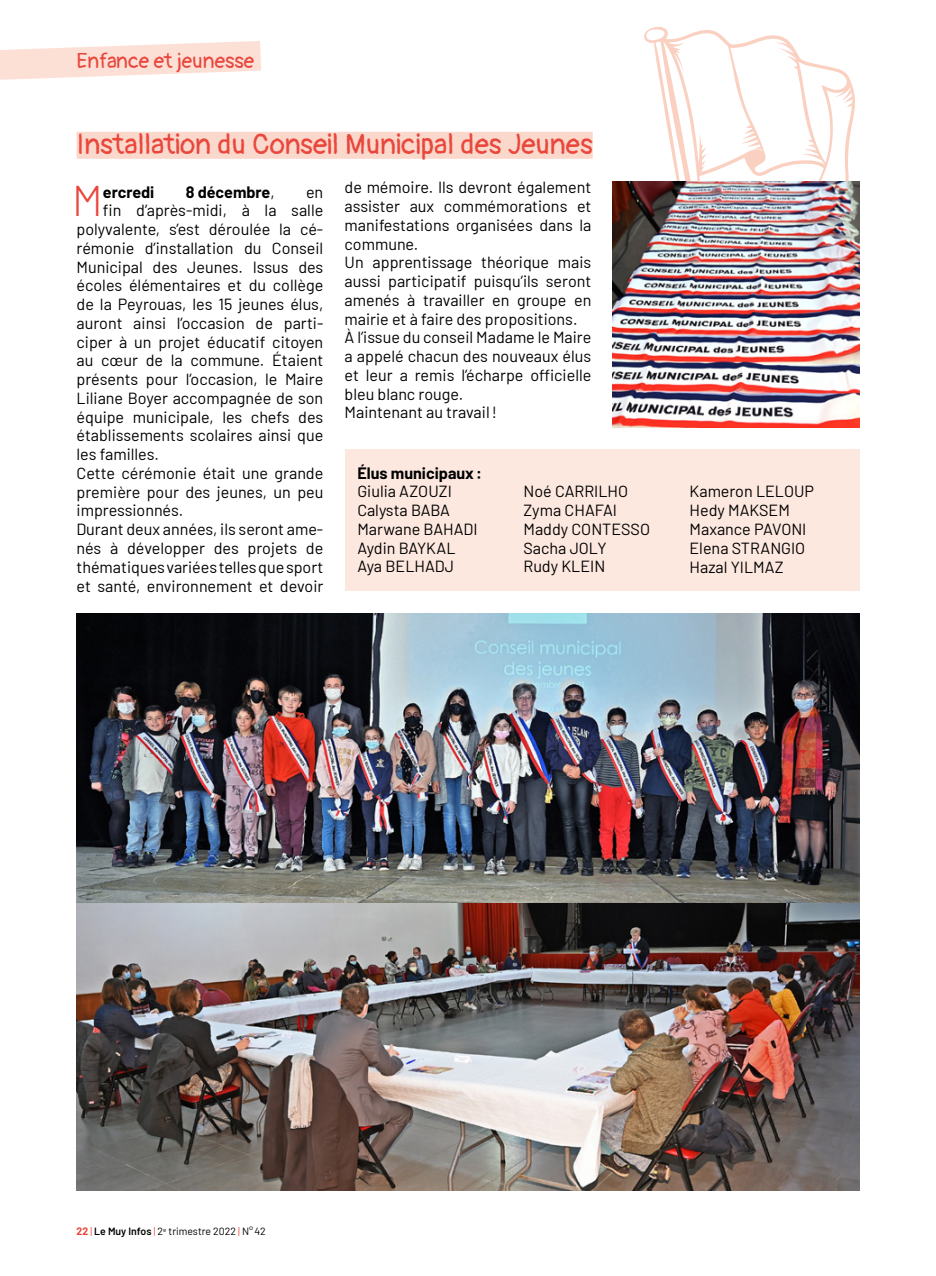
<style>
.page{position:relative;width:936px;height:1276px;background:#fff}
.page>*{position:absolute;margin:0;border:0;box-sizing:border-box;transform-origin:0 0}
.t1{font:300 42.9px "Barlow";color:#e9473c}
.t2{font:28.5px "Pangolin";color:#e9473c}
.t3{font:21px "Pangolin";color:#e9473c}
.t4{font:16.2px/18.8px "Barlow";color:#000}
.t5{font:700 16.2px "Barlow";color:#000}
.t6{font:10.5px "Barlow";color:#000}
.s1{font-weight:400}
.s2{font-weight:700;color:#e9473c}
.s3{color:#e9473c}
.s4{font-weight:600}
</style>
<div class="page">
<svg style="left:644px;top:27px;width:211px;height:154px"></svg>
<div style="left:77px;top:132px;width:515px;height:27px;background:#fbd8cc"></div>
<img style="left:77px;top:614px;width:782px;height:577px">
<img style="left:612px;top:181px;width:247px;height:246px">
<div style="left:344px;top:450px;width:515px;height:141px;background:#fde8e0"></div>
<svg style="left:0;top:41px;width:261px;height:39px"></svg>
<p class="t3" style="left:77px;top:42px;width:179px">Enfance et jeunesse</p>
<h2 class="t2" style="left:77px;top:118px;width:517px">Installation du Conseil Municipal des Jeunes</h2>
<h1 class="t1" style="left:72px;top:170px;width:32px">M</h1>
<p class="t5" style="left:103px;top:180px;width:53px">ercredi</p>
<p class="t5" style="left:186px;top:180px;width:90px">8 décembre<span class="s1">,</span></p>
<p class="t4" style="left:306px;top:181px;width:19px">en</p>
<p class="t4" style="left:103px;top:200px;width:222px">fin d’après-midi, à la salle</p>
<p class="t4" style="left:77px;top:219px;width:248px">polyvalente, s’est déroulée la cé-</p>
<p class="t4" style="left:77px;top:237px;width:248px">rémonie d’installation du Conseil</p>
<p class="t4" style="left:77px;top:256px;width:248px">Municipal des Jeunes. Issus des</p>
<p class="t4" style="left:77px;top:275px;width:248px">écoles élémentaires et du collège</p>
<p class="t4" style="left:77px;top:294px;width:248px">de la Peyrouas, les 15 jeunes élus,</p>
<p class="t4" style="left:77px;top:312px;width:248px">auront ainsi l’occasion de parti-</p>
<p class="t4" style="left:77px;top:331px;width:248px">ciper à un projet éducatif citoyen</p>
<p class="t4" style="left:77px;top:350px;width:248px">au cœur de la commune. Étaient</p>
<p class="t4" style="left:77px;top:369px;width:248px">présents pour l’occasion, le Maire</p>
<p class="t4" style="left:77px;top:387px;width:248px">Liliane Boyer accompagnée de son</p>
<p class="t4" style="left:77px;top:406px;width:248px">équipe municipale, les chefs des</p>
<p class="t4" style="left:77px;top:425px;width:248px">établissements scolaires ainsi que</p>
<p class="t4" style="left:77px;top:444px;width:84px">les familles.</p>
<p class="t4" style="left:77px;top:462px;width:248px">Cette cérémonie était une grande</p>
<p class="t4" style="left:77px;top:481px;width:248px">première pour des jeunes, un peu</p>
<p class="t4" style="left:77px;top:500px;width:108px">impressionnés.</p>
<p class="t4" style="left:77px;top:519px;width:248px">Durant deux années, ils seront ame-</p>
<p class="t4" style="left:77px;top:537px;width:248px">nés à développer des projets de</p>
<p class="t4" style="left:77px;top:556px;width:248px">thématiques variées telles que sport</p>
<p class="t4" style="left:77px;top:575px;width:248px">et santé, environnement et devoir</p>
<p class="t4" style="left:344px;top:177px;width:248px">de mémoire. Ils devront également assister aux commémorations et manifestations organisées dans la commune.<br>Un apprentissage théorique mais aussi participatif puisqu’ils seront amenés à travailler en groupe en mairie et à faire des propositions.<br>À l’issue du conseil Madame le Maire a appelé chacun des nouveaux élus et leur a remis l’écharpe officielle bleu blanc rouge.<br>Maintenant au travail!</p>
<p class="t5" style="left:357px;top:461px;width:126px">Élus municipaux:</p>
<p class="t4" style="left:357px;top:481px;width:122px">Giulia AZOUZI<br>Calysta BABA<br>Marwane BAHADI<br>Aydin BAYKAL<br>Aya BELHADJ</p>
<p class="t4" style="left:523px;top:481px;width:128px">Noé CARRILHO<br>Zyma CHAFAI<br>Maddy CONTESSO<br>Sacha JOLY<br>Rudy KLEIN</p>
<p class="t4" style="left:689px;top:481px;width:126px">Kameron LELOUP<br>Hedy MAKSEM<br>Maxance PAVONI<br>Elena STRANGIO<br>Hazal YILMAZ</p>
<p class="t6" style="left:77px;top:1224px;width:191px"><span class="s2">22</span> <span class="s3">|</span> <span class="s4">Le Muy Infos</span> <span class="s3">|</span> 2<sup>e</sup> trimestre 2022 <span class="s3">|</span> N°42</p>
</div>
